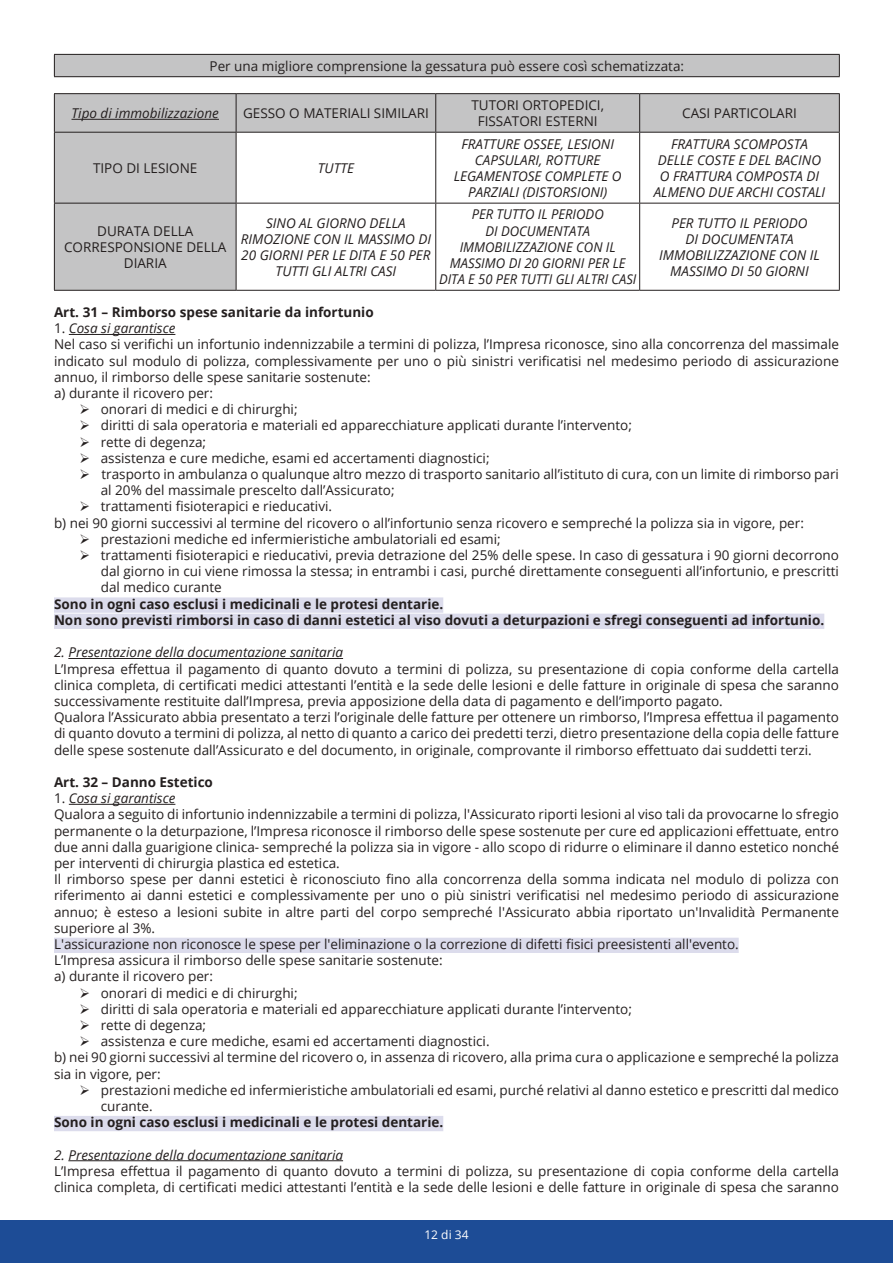
<style>
.page{position:relative;width:893px;height:1263px;background:#fff}
.page>*{position:absolute;margin:0;border:0;box-sizing:border-box;transform-origin:0 0}
.t1{font:13.5px/16.2px "Open Sans";color:#241f1f}
.t2{font:italic 13.5px/16.2px "Open Sans";color:#241f1f;text-align:center}
.t3{font:700 13.5px/16.2px "Open Sans";color:#241f1f}
.t4{font:12px "Open Sans";color:#fff}
.s1{font-style:italic}
</style>
<div class="page">
<div style="left:0;top:1220px;width:893px;height:43px;background:#1d4c96"></div>
<hr style="left:69px;top:334px;width:106px;height:1px;background:#241f1f">
<div style="left:54px;top:597px;width:389px;height:16px;background:#dcdcec"></div>
<div style="left:54px;top:614px;width:770px;height:15px;background:#dcdcec"></div>
<hr style="left:68px;top:658px;width:275px;height:1px;background:#241f1f">
<hr style="left:69px;top:804px;width:106px;height:1px;background:#241f1f">
<div style="left:54px;top:938px;width:685px;height:15px;background:#dcdcec"></div>
<div style="left:54px;top:1116px;width:389px;height:15px;background:#dcdcec"></div>
<hr style="left:68px;top:1160px;width:275px;height:1px;background:#241f1f">
<div style="left:54px;top:54px;width:785px;height:23px;background:#c4c4c5"></div>
<hr style="left:54px;top:54px;width:786px;height:1px;background:#241f1f">
<svg style="left:54px;top:55px;width:1px;height:21px"></svg>
<svg style="left:839px;top:55px;width:1px;height:21px"></svg>
<hr style="left:54px;top:76px;width:786px;height:1px;background:#241f1f">
<svg style="left:55px;top:94px;width:784px;height:196px"></svg>
<hr style="left:54px;top:93px;width:182px;height:1px;background:#241f1f">
<hr style="left:54px;top:94px;width:1px;height:38px;background:#241f1f">
<hr style="left:236px;top:93px;width:200px;height:1px;background:#241f1f">
<hr style="left:236px;top:94px;width:1px;height:38px;background:#241f1f">
<hr style="left:436px;top:93px;width:204px;height:1px;background:#241f1f">
<hr style="left:435px;top:94px;width:1px;height:38px;background:#241f1f">
<hr style="left:640px;top:93px;width:200px;height:1px;background:#241f1f">
<hr style="left:639px;top:94px;width:1px;height:38px;background:#241f1f">
<hr style="left:839px;top:94px;width:1px;height:38px;background:#241f1f">
<hr style="left:54px;top:132px;width:182px;height:1px;background:#241f1f">
<hr style="left:54px;top:133px;width:1px;height:70px;background:#241f1f">
<hr style="left:236px;top:132px;width:200px;height:1px;background:#241f1f">
<hr style="left:236px;top:133px;width:1px;height:70px;background:#241f1f">
<hr style="left:436px;top:132px;width:204px;height:1px;background:#241f1f">
<hr style="left:435px;top:133px;width:1px;height:70px;background:#241f1f">
<hr style="left:640px;top:132px;width:200px;height:1px;background:#241f1f">
<hr style="left:639px;top:133px;width:1px;height:70px;background:#241f1f">
<hr style="left:839px;top:133px;width:1px;height:70px;background:#241f1f">
<hr style="left:54px;top:203px;width:182px;height:1px;background:#241f1f">
<hr style="left:54px;top:203px;width:1px;height:87px;background:#241f1f">
<hr style="left:236px;top:203px;width:200px;height:1px;background:#241f1f">
<hr style="left:236px;top:203px;width:1px;height:87px;background:#241f1f">
<hr style="left:436px;top:203px;width:204px;height:1px;background:#241f1f">
<hr style="left:435px;top:203px;width:1px;height:87px;background:#241f1f">
<hr style="left:640px;top:203px;width:200px;height:1px;background:#241f1f">
<hr style="left:639px;top:203px;width:1px;height:87px;background:#241f1f">
<hr style="left:839px;top:203px;width:1px;height:87px;background:#241f1f">
<hr style="left:54px;top:290px;width:182px;height:1px;background:#241f1f">
<hr style="left:236px;top:290px;width:200px;height:1px;background:#241f1f">
<hr style="left:436px;top:290px;width:204px;height:1px;background:#241f1f">
<hr style="left:640px;top:290px;width:200px;height:1px;background:#241f1f">
<hr style="left:72px;top:119px;width:147px;height:1px;background:#241f1f">
<p class="t1" style="left:210px;top:57px;width:476px">Per una migliore comprensione la gessatura può essere così schematizzata:</p>
<p class="t2" style="left:72px;top:105px;width:149px">Tipo di immobilizzazione</p>
<p class="t1" style="left:243px;top:105px;width:187px">GESSO O MATERIALI SIMILARI</p>
<p class="t1" style="left:471px;top:97px;width:134px;text-align:center">TUTORI ORTOPEDICI,<br>FISSATORI ESTERNI</p>
<p class="t1" style="left:682px;top:105px;width:116px">CASI PARTICOLARI</p>
<p class="t1" style="left:93px;top:159px;width:106px">TIPO DI LESIONE</p>
<p class="t2" style="left:318px;top:159px;width:38px">TUTTE</p>
<p class="t2" style="left:454px;top:135px;width:169px">FRATTURE OSSEE, LESIONI<br>CAPSULARI, ROTTURE<br>LEGAMENTOSE COMPLETE O<br>PARZIALI (DISTORSIONI)</p>
<p class="t2" style="left:654px;top:135px;width:173px">FRATTURA SCOMPOSTA<br>DELLE COSTE E DEL BACINO<br>O FRATTURA COMPOSTA DI<br>ALMENO DUE ARCHI COSTALI</p>
<p class="t1" style="left:64px;top:222px;width:164px;text-align:center">DURATA DELLA<br>CORRESPONSIONE DELLA<br>DIARIA</p>
<p class="t2" style="left:241px;top:214px;width:192px">SINO AL GIORNO DELLA<br>RIMOZIONE CON IL MASSIMO DI<br>20 GIORNI PER LE DITA E 50 PER<br>TUTTI GLI ALTRI CASI</p>
<p class="t2" style="left:439px;top:206px;width:199px">PER TUTTO IL PERIODO<br>DI DOCUMENTATA<br>IMMOBILIZZAZIONE CON IL<br>MASSIMO DI 20 GIORNI PER LE<br>DITA E 50 PER TUTTI GLI ALTRI CASI</p>
<p class="t2" style="left:659px;top:214px;width:162px">PER TUTTO IL PERIODO<br>DI DOCUMENTATA<br>IMMOBILIZZAZIONE CON IL<br>MASSIMO DI 50 GIORNI</p>
<p class="t3" style="left:54px;top:304px;width:321px">Art. 31 – Rimborso spese sanitarie da infortunio</p>
<p class="t1" style="left:54px;top:320px;width:786px">1. <span class="s1">Cosa si garantisce<br></span>Nel caso si verifichi un infortunio indennizzabile a termini di polizza, l’Impresa riconosce, sino alla concorrenza del massimale indicato sul modulo di polizza, complessivamente per uno o più sinistri verificatisi nel medesimo periodo di assicurazione annuo, il rimborso delle spese sanitarie sostenute:<br>a) durante il ricovero per:</p>
<p class="t1" style="left:80px;top:401px;width:220px">➢ onorari di medici e di chirurghi;</p>
<p class="t1" style="left:80px;top:417px;width:554px">➢ diritti di sala operatoria e materiali ed apparecchiature applicati durante l’intervento;</p>
<p class="t1" style="left:80px;top:433px;width:128px">➢ rette di degenza;</p>
<p class="t1" style="left:80px;top:449px;width:412px">➢ assistenza e cure mediche, esami ed accertamenti diagnostici;</p>
<p class="t1" style="left:101px;top:466px;width:740px;text-indent:-21px">➢ trasporto in ambulanza o qualunque altro mezzo di trasporto sanitario all’istituto di cura, con un limite di rimborso pari al 20% del massimale prescelto dall’Assicurato;</p>
<p class="t1" style="left:54px;top:498px;width:751px;text-indent:26px">➢ trattamenti fisioterapici e rieducativi.<br>b) nei 90 giorni successivi al termine del ricovero o all’infortunio senza ricovero e sempreché la polizza sia in vigore, per:</p>
<p class="t1" style="left:80px;top:530px;width:423px">➢ prestazioni mediche ed infermieristiche ambulatoriali ed esami;</p>
<p class="t1" style="left:101px;top:547px;width:740px;text-align:justify;text-indent:-21px">➢ trattamenti fisioterapici e rieducativi, previa detrazione del 25% delle spese. In caso di gessatura i 90 giorni decorrono dal giorno in cui viene rimossa la stessa; in entrambi i casi, purché direttamente conseguenti all’infortunio, e prescritti dal medico curante</p>
<p class="t3" style="left:54px;top:595px;width:772px">Sono in ogni caso esclusi i medicinali e le protesi dentarie.<br>Non sono previsti rimborsi in caso di danni estetici al viso dovuti a deturpazioni e sfregi conseguenti ad infortunio.</p>
<p class="t2" style="left:54px;top:644px;width:291px">2. Presentazione della documentazione sanitaria</p>
<p class="t1" style="left:54px;top:660px;width:786px">L’Impresa effettua il pagamento di quanto dovuto a termini di polizza, su presentazione di copia conforme della cartella clinica completa, di certificati medici attestanti l’entità e la sede delle lesioni e delle fatture in originale di spesa che saranno successivamente restituite dall’Impresa, previa apposizione della data di pagamento e dell’importo pagato.<br>Qualora l’Assicurato abbia presentato a terzi l’originale delle fatture per ottenere un rimborso, l’Impresa effettua il pagamento di quanto dovuto a termini di polizza, al netto di quanto a carico dei predetti terzi, dietro presentazione della copia delle fatture delle spese sostenute dall’Assicurato e del documento, in originale, comprovante il rimborso effettuato dai suddetti terzi.</p>
<p class="t3" style="left:54px;top:773px;width:160px">Art. 32 – Danno Estetico</p>
<p class="t1" style="left:54px;top:790px;width:786px">1. <span class="s1">Cosa si garantisce<br></span>Qualora a seguito di infortunio indennizzabile a termini di polizza, l'Assicurato riporti lesioni al viso tali da provocarne lo sfregio permanente o la deturpazione, l’Impresa riconosce il rimborso delle spese sostenute per cure ed applicazioni effettuate, entro due anni dalla guarigione clinica- sempreché la polizza sia in vigore - allo scopo di ridurre o eliminare il danno estetico nonché per interventi di chirurgia plastica ed estetica.<br>Il rimborso spese per danni estetici è riconosciuto fino alla concorrenza della somma indicata nel modulo di polizza con riferimento ai danni estetici e complessivamente per uno o più sinistri verificatisi nel medesimo periodo di assicurazione annuo; è esteso a lesioni subite in altre parti del corpo sempreché l'Assicurato abbia riportato un'Invalidità Permanente superiore al 3%.<br>L'assicurazione non riconosce le spese per l'eliminazione o la correzione di difetti fisici preesistenti all'evento.<br>L’Impresa assicura il rimborso delle spese sanitarie sostenute:<br>a) durante il ricovero per:</p>
<p class="t1" style="left:80px;top:984px;width:220px">➢ onorari di medici e di chirurghi;</p>
<p class="t1" style="left:80px;top:1000px;width:554px">➢ diritti di sala operatoria e materiali ed apparecchiature applicati durante l’intervento;</p>
<p class="t1" style="left:80px;top:1016px;width:128px">➢ rette di degenza;</p>
<p class="t1" style="left:54px;top:1033px;width:786px;text-indent:26px">➢ assistenza e cure mediche, esami ed accertamenti diagnostici.<br>b) nei 90 giorni successivi al termine del ricovero o, in assenza di ricovero, alla prima cura o applicazione e sempreché la polizza sia in vigore, per:</p>
<p class="t1" style="left:101px;top:1081px;width:740px;text-indent:-21px">➢ prestazioni mediche ed infermieristiche ambulatoriali ed esami, purché relativi al danno estetico e prescritti dal medico curante.</p>
<p class="t3" style="left:54px;top:1114px;width:391px">Sono in ogni caso esclusi i medicinali e le protesi dentarie.</p>
<p class="t2" style="left:54px;top:1146px;width:291px">2. Presentazione della documentazione sanitaria</p>
<p class="t1" style="left:54px;top:1162px;width:786px">L’Impresa effettua il pagamento di quanto dovuto a termini di polizza, su presentazione di copia conforme della cartella clinica completa, di certificati medici attestanti l’entità e la sede delle lesioni e delle fatture in originale di spesa che saranno</p>
<p class="t4" style="left:424px;top:1227px;width:46px">12 di 34</p>
</div>
